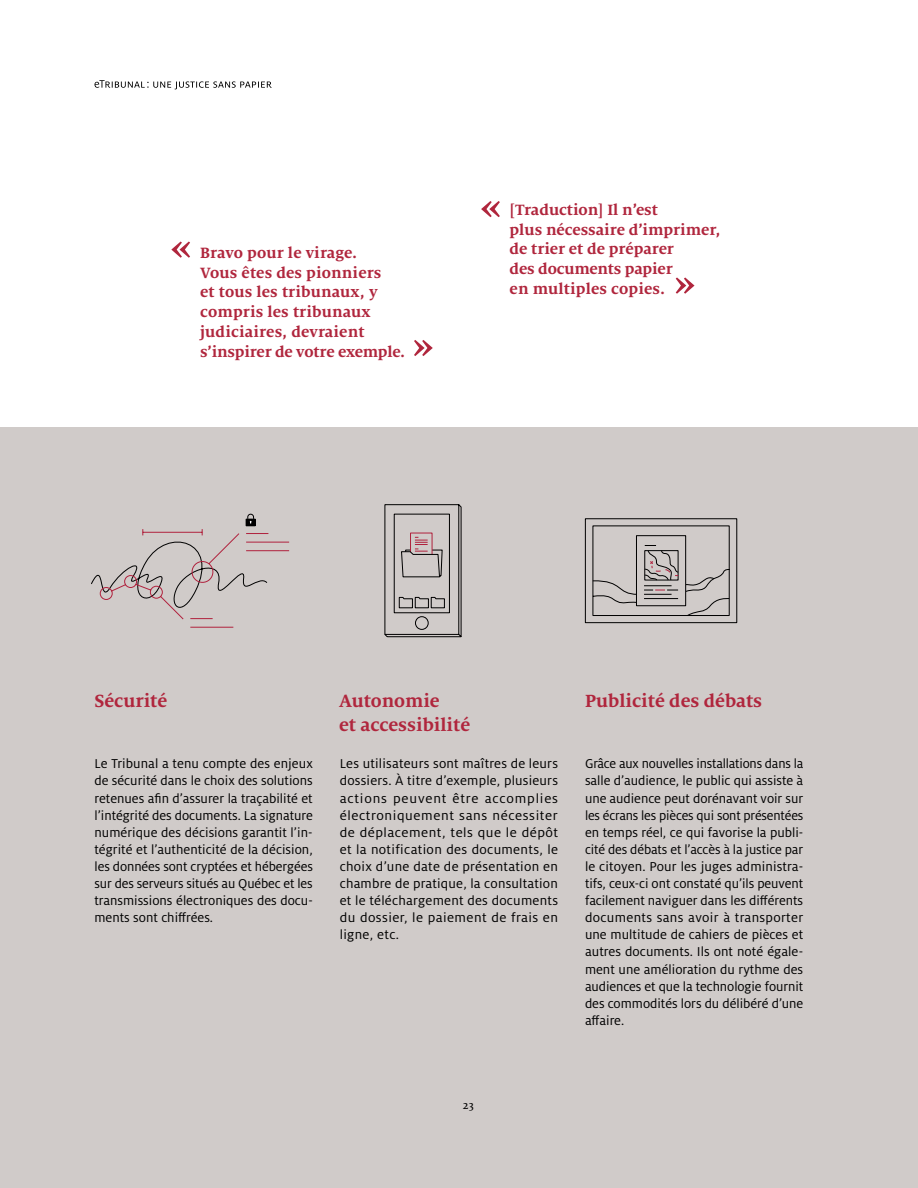
<style>
.page{position:relative;width:918px;height:1188px;background:#fff}
.page>*{position:absolute;margin:0;border:0;box-sizing:border-box;transform-origin:0 0}
.Points_importants{font:700 19.5px/23.4px "Milo Serif OT";color:#b0263d}
.Exergue_serif{font:700 16.5px/19.8px "Milo Serif OT";letter-spacing:.01em;color:#b0263d}
.Texte_sans_9_5_pt{font:14.25px/17.1px "Milo OT";color:#000;text-align:justify}
.t1{font:12px "Milo Serif OT Text";color:#000}
</style>
<div class="page">
<div style="left:0;top:428px;width:918px;height:760px;background:#d0cbc9"></div>
<svg style="left:91px;top:513px;width:199px;height:115px"></svg>
<svg style="left:384px;top:504px;width:78px;height:134px"></svg>
<div style="left:585px;top:518px;width:152px;height:105px;border:1px solid #000"></div>
<svg style="left:592px;top:525px;width:138px;height:91px"></svg>
<svg style="left:171px;top:242px;width:19px;height:16px"></svg>
<svg style="left:414px;top:340px;width:19px;height:16px"></svg>
<svg style="left:481px;top:201px;width:19px;height:16px"></svg>
<svg style="left:676px;top:277px;width:19px;height:17px"></svg>
<svg style="left:94px;top:80px;width:178px;height:9px"></svg>
<p class="Exergue_serif" style="left:200px;top:243px;width:206px">Bravo pour le virage.<br>Vous êtes des pionniers<br>et tous les tribunaux, y compris les tribunaux judiciaires, devraient s’inspirer de votre exemple.</p>
<p class="Exergue_serif" style="left:510px;top:200px;width:212px">[Traduction] Il n’est<br>plus nécessaire d’imprimer, de trier et de préparer<br>des documents papier<br>en multiples copies.</p>
<p class="Points_importants" style="left:94px;top:689px;width:74px">Sécurité</p>
<p class="Texte_sans_9_5_pt" style="left:94px;top:755px;width:220px">Le Tribunal a tenu compte des enjeux de sécurité dans le choix des solutions retenues afin d’assurer la traçabilité et l’intégrité des documents. La signature numérique des décisions garantit l’in&shy;tégrité et l’authenticité de la décision, les données sont cryptées et hébergées sur des serveurs situés au Québec et les transmissions électroniques des docu&shy;ments sont chiffrées.</p>
<p class="Points_importants" style="left:339px;top:689px;width:132px">Autonomie<br>et accessibilité</p>
<p class="Texte_sans_9_5_pt" style="left:340px;top:755px;width:220px">Les utilisateurs sont maîtres de leurs dossiers. À titre d’exemple, plusieurs actions peuvent être accomplies électroniquement sans nécessiter de déplacement, tels que le dépôt et la notification des documents, le choix d’une date de présentation en chambre de pratique, la consultation et le téléchargement des documents du dossier, le paiement de frais en ligne, etc.</p>
<p class="Points_importants" style="left:585px;top:689px;width:179px">Publicité des débats</p>
<p class="Texte_sans_9_5_pt" style="left:585px;top:755px;width:220px">Grâce aux nouvelles installations dans la salle d’audience, le public qui assiste à une audience peut dorénavant voir sur les écrans les pièces qui sont présentées en temps réel, ce qui favorise la publi&shy;cité des débats et l’accès à la justice par le citoyen. Pour les juges administra&shy;tifs, ceux-ci ont constaté qu’ils peuvent facilement naviguer dans les différents documents sans avoir à transporter une multitude de cahiers de pièces et autres documents. Ils ont noté égale&shy;ment une amélioration du rythme des audiences et que la technologie fournit des commodités lors du délibéré d’une affaire.</p>
<p class="t1" style="left:463px;top:1098px;width:13px">23</p>
</div>
